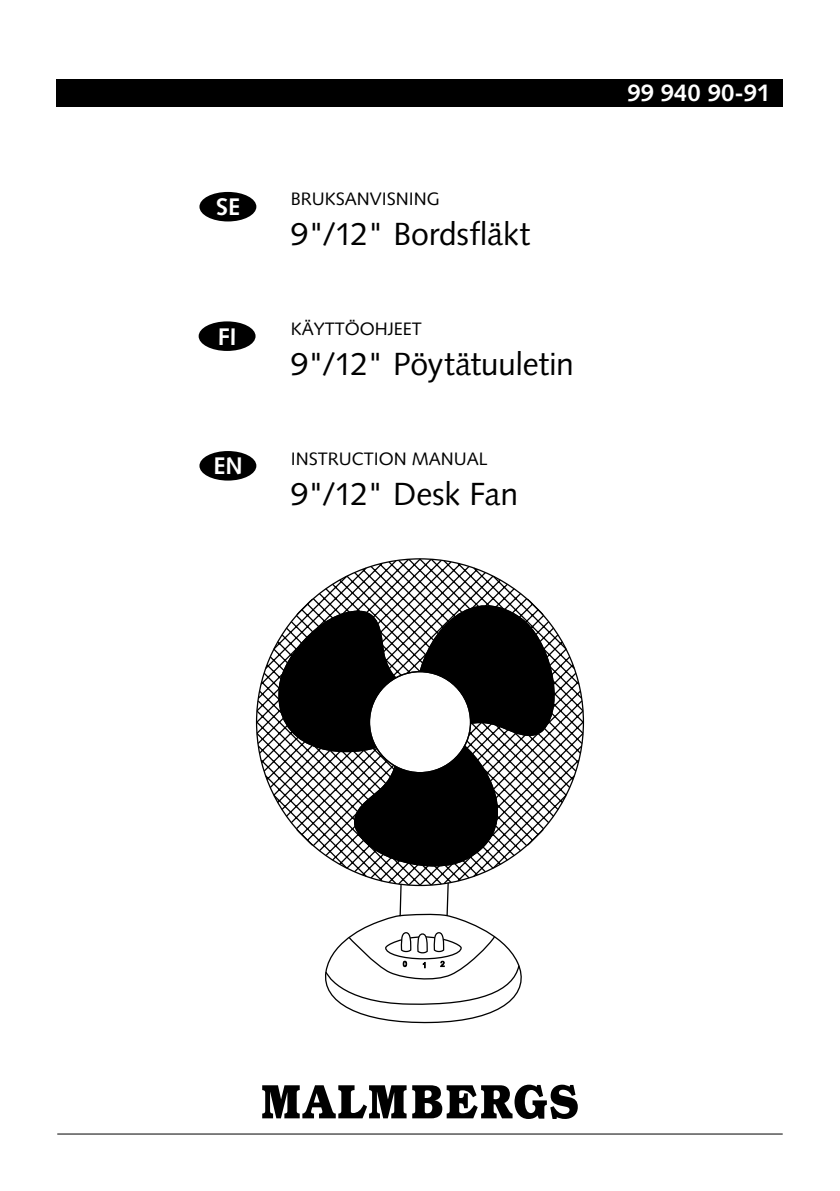
<style>
.page{position:relative;width:840px;height:1191px;background:#fff}
.page>*{position:absolute;margin:0;border:0;box-sizing:border-box;transform-origin:0 0}
.t1{font:32px "Syntax";letter-spacing:-.01em;color:#000}
.t2{font:700 24px "Syntax";color:#fff}
.t3{font:18px "Syntax";color:#000}
</style>
<div class="page">
<div style="left:57px;top:79px;width:725px;height:28px;background:#000"></div>
<hr style="left:57px;top:1133px;width:725px;height:1px;background:#000">
<div style="left:199px;top:451px;width:57px;height:29px;background:#000;border-radius:50%"></div>
<div style="left:198px;top:321px;width:57px;height:30px;background:#000;border-radius:50%"></div>
<div style="left:199px;top:192px;width:57px;height:29px;background:#000;border-radius:50%"></div>
<svg style="left:255px;top:558px;width:329px;height:323px"></svg>
<svg style="left:273px;top:581px;width:294px;height:293px"></svg>
<div style="left:369px;top:671px;width:101px;height:101px;background:#fff;border-radius:50%"></div>
<svg style="left:262px;top:881px;width:315px;height:254px"></svg>
<p class="t2" style="left:216px;top:197px;width:25px">SE</p>
<p class="t2" style="left:217px;top:326px;width:20px">FI</p>
<p class="t2" style="left:213px;top:456px;width:31px">EN</p>
<p class="t3" style="left:290px;top:191px;width:151px">BRUKSANVISNING</p>
<p class="t1" style="left:291px;top:221px;width:240px">9"/12" Bordsfläkt</p>
<p class="t3" style="left:290px;top:321px;width:133px">KÄYTTÖOHJEET</p>
<p class="t1" style="left:290px;top:351px;width:284px">9"/12" Pöytätuuletin</p>
<p class="t3" style="left:290px;top:451px;width:199px">INSTRUCTION MANUAL</p>
<p class="t1" style="left:290px;top:480px;width:229px">9"/12" Desk Fan</p>
<p class="t2" style="left:627px;top:83px;width:144px">99 940 90-91</p>
</div>
